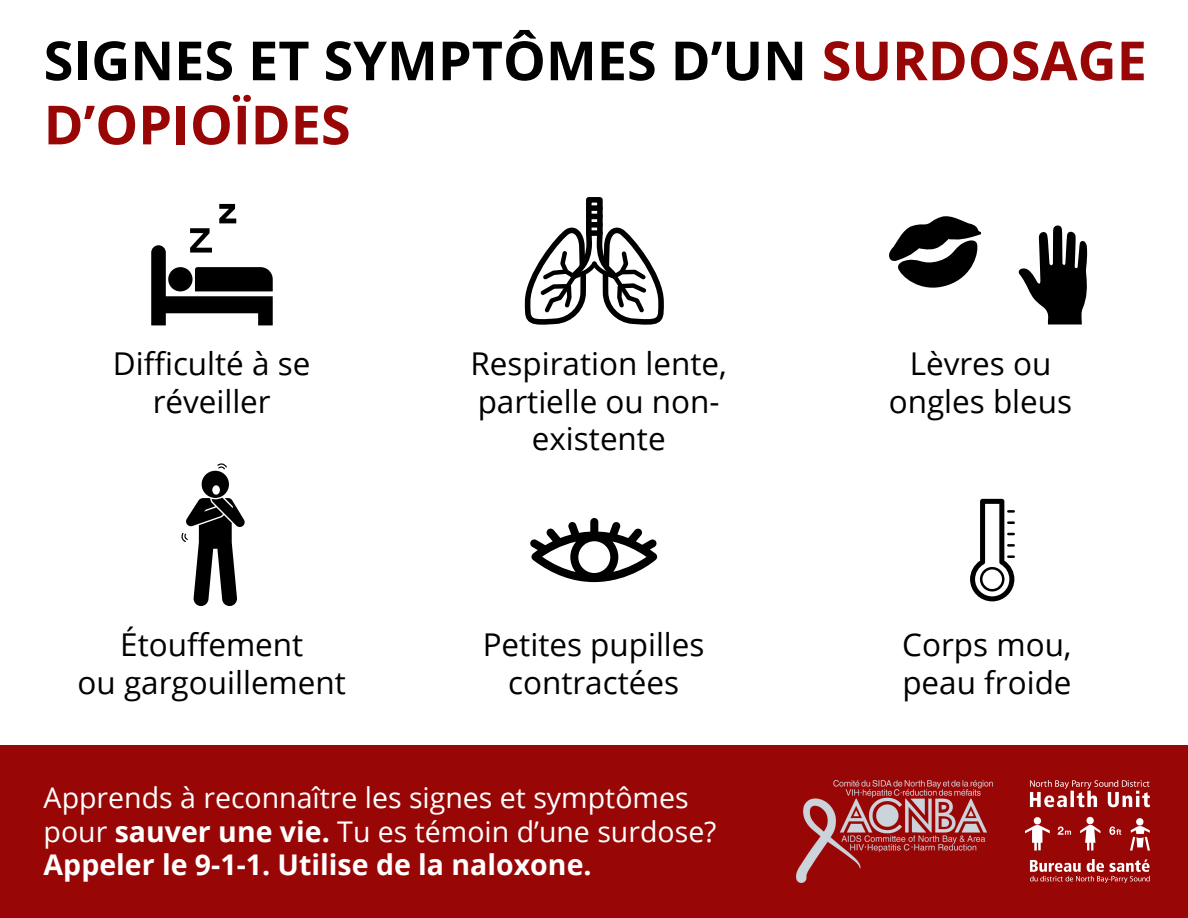
<style>
.page{position:relative;width:1188px;height:918px;background:#fff}
.page>*{position:absolute;margin:0;border:0;box-sizing:border-box;transform-origin:0 0}
.t1{font:700 54px/64.2px "Open Sans";color:#000}
.t2{font:31.5px/37.5px "Open Sans";color:#000;text-align:center}
.t3{font:28.5px/33.6px "Open Sans";color:#fff}
.s1{color:#990606}
.s2{font-weight:700}
</style>
<div class="page">
<div style="left:0;top:745px;width:1188px;height:173px;background:#990606"></div>
<img style="left:1025px;top:780px;width:125px;height:103px">
<svg style="left:151px;top:204px;width:122px;height:121px"></svg>
<svg style="left:1019px;top:226px;width:68px;height:99px"></svg>
<svg style="left:889px;top:216px;width:92px;height:72px"></svg>
<div style="left:586px;top:197px;width:17px;height:39px;border:6px solid #000"></div>
<div style="left:589px;top:205px;width:11px;height:6px;background:#000"></div>
<div style="left:589px;top:214px;width:11px;height:5px;background:#000"></div>
<svg style="left:524px;top:220px;width:140px;height:105px"></svg>
<svg style="left:530px;top:518px;width:127px;height:64px"></svg>
<svg style="left:181px;top:463px;width:63px;height:143px"></svg>
<svg style="left:970px;top:499px;width:45px;height:102px"></svg>
<img style="left:797px;top:780px;width:196px;height:103px">
<h1 class="t1" style="left:44px;top:27px;width:1105px">SIGNES ET SYMPTÔMES D’UN <span class="s1">SURDOSAGE<br>D’OPIOÏDES</span></h1>
<p class="t2" style="left:113px;top:344px;width:199px">Difficulté à se réveiller</p>
<p class="t2" style="left:471px;top:344px;width:258px">Respiration lente, partielle ou non&shy;existente</p>
<p class="t2" style="left:889px;top:344px;width:185px">Lèvres ou ongles bleus</p>
<p class="t2" style="left:78px;top:625px;width:270px">Étouffement<br>ou gargouillement</p>
<p class="t2" style="left:902px;top:625px;width:171px;text-align:left">Corps mou, peau froide</p>
<p class="t2" style="left:483px;top:625px;width:223px">Petites pupilles contractées</p>
<p class="t3" style="left:44px;top:780px;width:674px">Apprends à reconnaître les signes et symptômes pour <span class="s2">sauver une vie.</span> Tu es témoin d’une surdose?<br><span class="s2">Appeler le 9-1-1. Utilise de la naloxone.</span></p>
</div>
